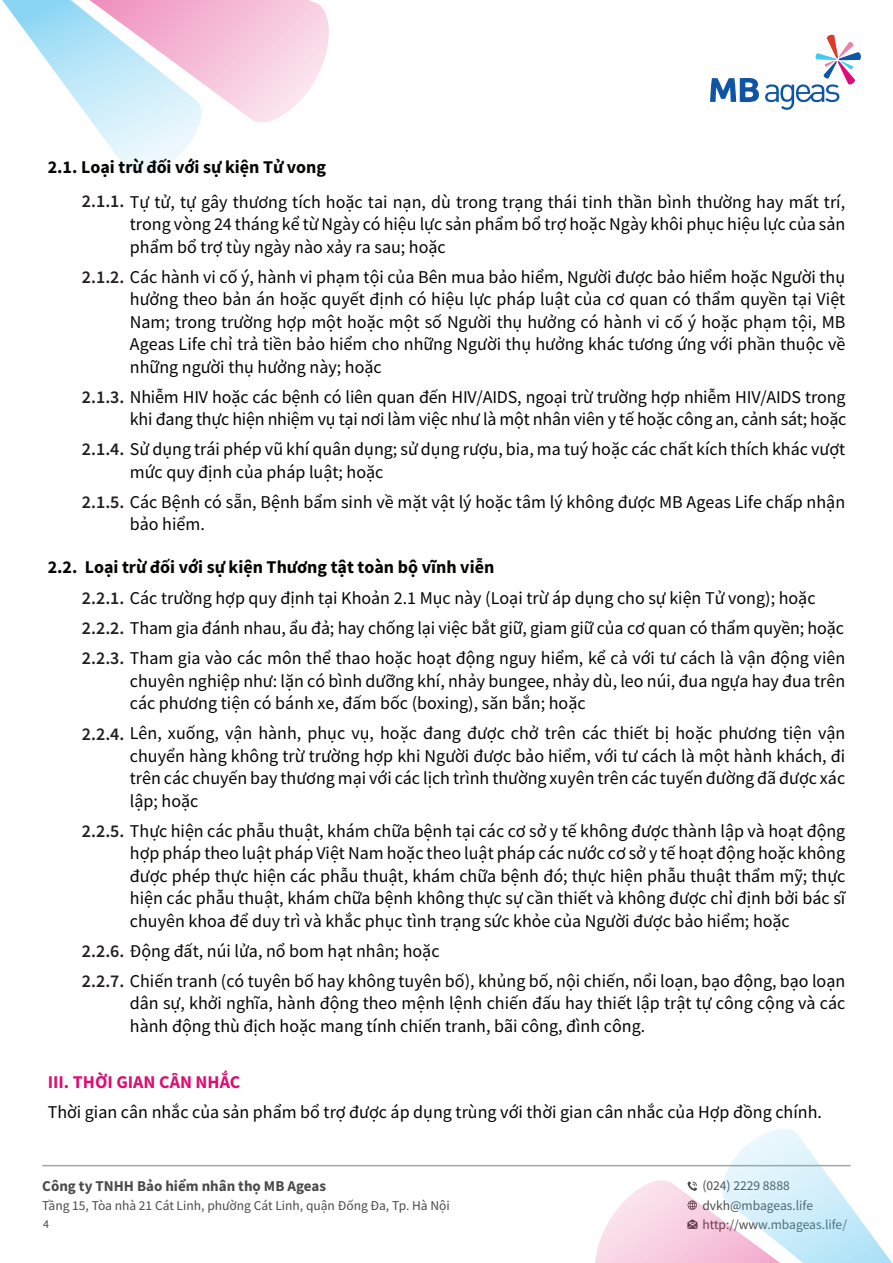
<style>
.page{position:relative;width:893px;height:1263px;background:#fff}
.page>*{position:absolute;margin:0;border:0;box-sizing:border-box;transform-origin:0 0}
.t1{font:18px/22.5px "Source Sans Pro";color:#040503}
.t2{font:700 18px "Source Sans Pro";color:#040503}
.t3{font:700 18px "Source Sans Pro";color:#dc0f72}
.t4{font:700 15px "Source Sans Pro";color:#494a49}
.t5{font:13.5px/19.5px "Source Sans Pro";color:#494a49}
.t6{font:12px "Source Sans Pro";color:#494a49}
.s1{font-weight:700}
.s2{font-weight:600;color:#231f20}
</style>
<div class="page">
<hr style="left:42px;top:1165px;width:809px;height:1px;background:#494a49">
<svg style="left:710px;top:78px;width:49px;height:24px"></svg>
<svg style="left:765px;top:34px;width:96px;height:76px"></svg>
<svg style="left:2px;top:0;width:327px;height:174px"></svg>
<svg style="left:595px;top:1129px;width:297px;height:134px"></svg>
<p class="t1" style="left:82px;top:150px;width:765px;line-height:34.5px;text-indent:-34px"><span class="s1">2.1. Loại trừ đối với sự kiện Tử vong<br></span><span class="s2">2.1.1.</span> Tự tử, tự gây thương tích hoặc tai nạn, dù trong trạng thái tinh thần bình thường hay mất trí,</p>
<p class="t1" style="left:130px;top:213px;width:717px">trong vòng 24 tháng kể từ Ngày có hiệu lực sản phẩm bổ trợ hoặc Ngày khôi phục hiệu lực của sản phẩm bổ trợ tùy ngày nào xảy ra sau; hoặc</p>
<p class="t1" style="left:130px;top:265px;width:717px;text-align:justify;text-indent:-48px"><span class="s2">2.1.2.</span> Các hành vi cố ý, hành vi phạm tội của Bên mua bảo hiểm, Người được bảo hiểm hoặc Người thụ hưởng theo bản án hoặc quyết định có hiệu lực pháp luật của cơ quan có thẩm quyền tại Việt Nam; trong trường hợp một hoặc một số Người thụ hưởng có hành vi cố ý hoặc phạm tội, MB Ageas Life chỉ trả tiền bảo hiểm cho những Người thụ hưởng khác tương ứng với phần thuộc về những người thụ hưởng này; hoặc</p>
<p class="t1" style="left:82px;top:385px;width:766px;text-align:right"><span class="s2">2.1.3.</span> Nhiễm HIV hoặc các bệnh có liên quan đến HIV/AIDS, ngoại trừ trường hợp nhiễm HIV/AIDS trong khi đang thực hiện nhiệm vụ tại nơi làm việc như là một nhân viên y tế hoặc công an, cảnh sát; hoặc</p>
<p class="t1" style="left:130px;top:438px;width:717px;text-indent:-48px"><span class="s2">2.1.4.</span> Sử dụng trái phép vũ khí quân dụng; sử dụng rượu, bia, ma tuý hoặc các chất kích thích khác vượt mức quy định của pháp luật; hoặc</p>
<p class="t1" style="left:130px;top:490px;width:717px;text-indent:-48px"><span class="s2">2.1.5.</span> Các Bệnh có sẵn, Bệnh bẩm sinh về mặt vật lý hoặc tâm lý không được MB Ageas Life chấp nhận bảo hiểm.</p>
<p class="t2" style="left:48px;top:554px;width:448px">2.2. Loại trừ đối với sự kiện Thương tật toàn bộ vĩnh viễn</p>
<p class="t1" style="left:82px;top:583px;width:765px;line-height:30px"><span class="s2">2.2.1.</span> Các trường hợp quy định tại Khoản 2.1 Mục này (Loại trừ áp dụng cho sự kiện Tử vong); hoặc<br><span class="s2">2.2.2.</span> Tham gia đánh nhau, ẩu đả; hay chống lại việc bắt giữ, giam giữ của cơ quan có thẩm quyền; hoặc<br><span class="s2">2.2.3.</span> Tham gia vào các môn thể thao hoặc hoạt động nguy hiểm, kể cả với tư cách là vận động viên</p>
<p class="t1" style="left:130px;top:669px;width:717px">chuyên nghiệp như: lặn có bình dưỡng khí, nhảy bungee, nhảy dù, leo núi, đua ngựa hay đua trên các phương tiện có bánh xe, đấm bốc (boxing), săn bắn; hoặc</p>
<p class="t1" style="left:130px;top:722px;width:717px;text-align:justify;text-indent:-48px"><span class="s2">2.2.4.</span> Lên, xuống, vận hành, phục vụ, hoặc đang được chở trên các thiết bị hoặc phương tiện vận chuyển hàng không trừ trường hợp khi Người được bảo hiểm, với tư cách là một hành khách, đi trên các chuyến bay thương mại với các lịch trình thường xuyên trên các tuyến đường đã được xác lập; hoặc</p>
<p class="t1" style="left:130px;top:819px;width:717px;text-align:justify;text-indent:-48px"><span class="s2">2.2.5.</span> Thực hiện các phẫu thuật, khám chữa bệnh tại các cơ sở y tế không được thành lập và hoạt động hợp pháp theo luật pháp Việt Nam hoặc theo luật pháp các nước cơ sở y tế hoạt động hoặc không được phép thực hiện các phẫu thuật, khám chữa bệnh đó; thực hiện phẫu thuật thẩm mỹ; thực hiện các phẫu thuật, khám chữa bệnh không thực sự cần thiết và không được chỉ định bởi bác sĩ chuyên khoa để duy trì và khắc phục tình trạng sức khỏe của Người được bảo hiểm; hoặc</p>
<p class="t1" style="left:82px;top:935px;width:765px;line-height:30px"><span class="s2">2.2.6.</span> Động đất, núi lửa, nổ bom hạt nhân; hoặc<br><span class="s2">2.2.7.</span> Chiến tranh (có tuyên bố hay không tuyên bố), khủng bố, nội chiến, nổi loạn, bạo động, bạo loạn</p>
<p class="t1" style="left:130px;top:992px;width:717px">dân sự, khởi nghĩa, hành động theo mệnh lệnh chiến đấu hay thiết lập trật tự công cộng và các hành động thù địch hoặc mang tính chiến tranh, bãi công, đình công.</p>
<p class="t3" style="left:48px;top:1069px;width:194px">III. THỜI GIAN CÂN NHẮC</p>
<p class="t1" style="left:48px;top:1100px;width:776px">Thời gian cân nhắc của sản phẩm bổ trợ được áp dụng trùng với thời gian cân nhắc của Hợp đồng chính.</p>
<p class="t4" style="left:42px;top:1176px;width:285px">Công ty TNHH Bảo hiểm nhân thọ MB Ageas</p>
<p class="t5" style="left:42px;top:1196px;width:409px">Tầng 15, Tòa nhà 21 Cát Linh, phường Cát Linh, quận Đống Đa, Tp. Hà Nội</p>
<p class="t5" style="left:702px;top:1176px;width:112px">(024) 2229 8888 dvkh@mbageas.life</p>
<p class="t6" style="left:43px;top:1216px;width:7px">4</p>
<p class="t5" style="left:702px;top:1215px;width:146px">http://www.mbageas.life/</p>
</div>
